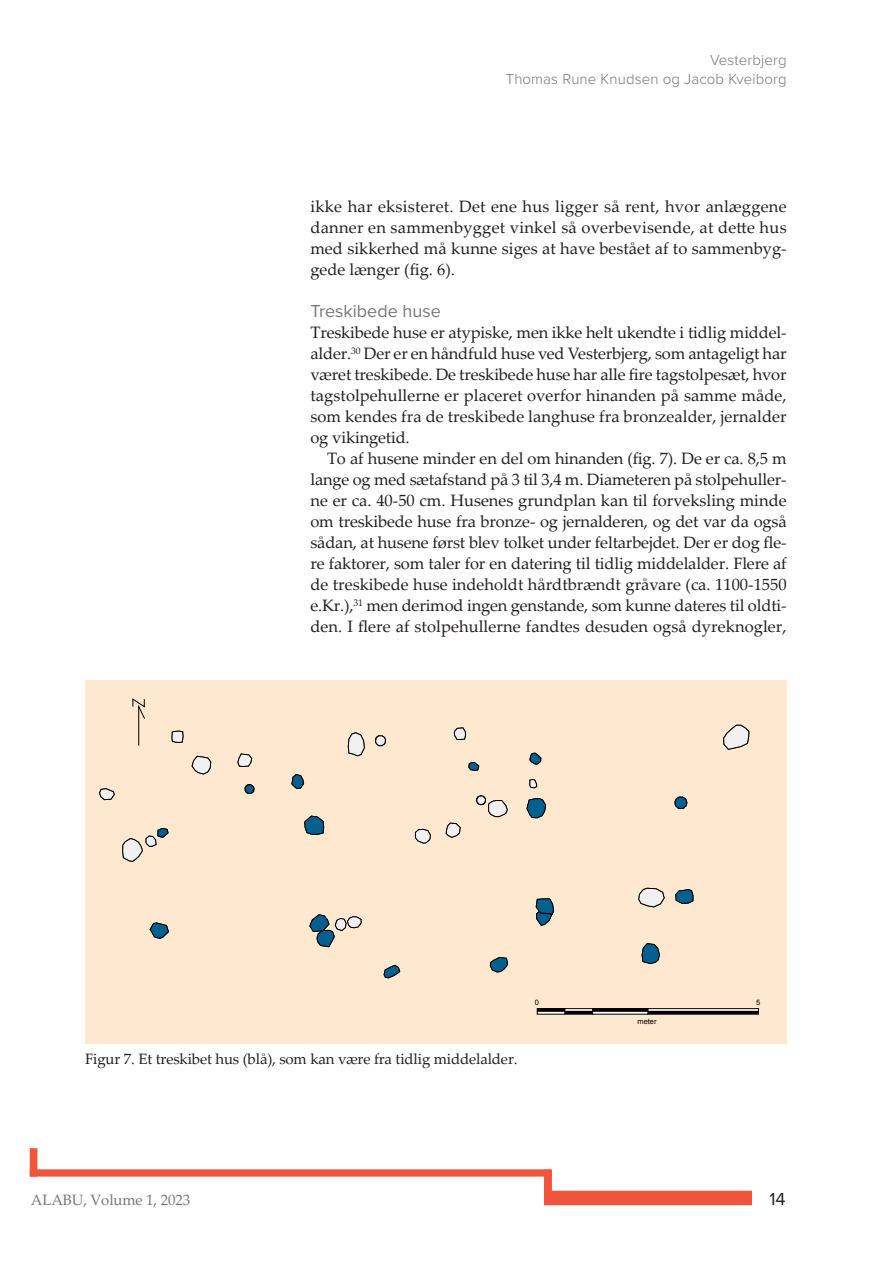
<style>
.page{position:relative;width:893px;height:1263px;background:#fff}
.page>*{position:absolute;margin:0;border:0;box-sizing:border-box;transform-origin:0 0}
.t1{font:18px "Proxima Nova";color:#76787b}
.t2{font:18px "Proxima Nova";color:#231f20}
.Normal_0{font:16.5px/21px "Palatino Linotype";letter-spacing:.005em;color:#231f20;text-align:justify}
.Figurtekst{font:15px "Palatino Linotype";letter-spacing:-.01em;color:#231f20}
.t3{font:300 15px/18.8px "Proxima Nova";letter-spacing:.01em;color:#76787b;text-align:right}
.t4{font:15px "Palatino Linotype";letter-spacing:-.01em;color:#76787b}
.t5{font:7.5px "Arial";letter-spacing:-.005em;color:#000}
</style>
<div class="page">
<div style="left:544px;top:1191px;width:208px;height:14px;background:#f0543a"></div>
<div style="left:544px;top:1169px;width:8px;height:36px;background:#f0543a"></div>
<div style="left:30px;top:1169px;width:521px;height:7px;background:#f0543a"></div>
<div style="left:30px;top:1148px;width:7px;height:28px;background:#f0543a"></div>
<div style="left:85px;top:680px;width:702px;height:364px;background:#ffe8d0"></div>
<svg style="left:723px;top:725px;width:26px;height:24px"></svg>
<svg style="left:99px;top:788px;width:15px;height:12px"></svg>
<svg style="left:172px;top:731px;width:11px;height:12px"></svg>
<svg style="left:150px;top:923px;width:19px;height:15px"></svg>
<svg style="left:123px;top:828px;width:45px;height:33px"></svg>
<svg style="left:192px;top:756px;width:19px;height:18px"></svg>
<svg style="left:238px;top:754px;width:14px;height:13px"></svg>
<svg style="left:245px;top:784px;width:9px;height:10px"></svg>
<svg style="left:292px;top:774px;width:12px;height:14px"></svg>
<svg style="left:305px;top:816px;width:19px;height:18px"></svg>
<svg style="left:376px;top:736px;width:10px;height:10px"></svg>
<svg style="left:348px;top:732px;width:16px;height:24px"></svg>
<svg style="left:454px;top:728px;width:12px;height:12px"></svg>
<svg style="left:530px;top:753px;width:11px;height:11px"></svg>
<svg style="left:527px;top:798px;width:19px;height:20px"></svg>
<svg style="left:530px;top:779px;width:7px;height:9px"></svg>
<svg style="left:469px;top:762px;width:10px;height:8px"></svg>
<svg style="left:446px;top:823px;width:14px;height:14px"></svg>
<svg style="left:415px;top:829px;width:16px;height:14px"></svg>
<svg style="left:676px;top:889px;width:17px;height:14px"></svg>
<svg style="left:639px;top:888px;width:25px;height:19px"></svg>
<svg style="left:642px;top:943px;width:17px;height:21px"></svg>
<svg style="left:675px;top:797px;width:12px;height:12px"></svg>
<svg style="left:536px;top:899px;width:18px;height:27px"></svg>
<svg style="left:310px;top:915px;width:51px;height:32px"></svg>
<svg style="left:476px;top:795px;width:31px;height:22px"></svg>
<svg style="left:490px;top:957px;width:18px;height:15px"></svg>
<svg style="left:384px;top:965px;width:16px;height:13px"></svg>
<svg style="left:133px;top:699px;width:12px;height:47px"></svg>
<div style="left:648px;top:1011px;width:110px;height:3px;border:1px solid #000"></div>
<div style="left:592px;top:1008px;width:56px;height:3px;border:1px solid #000"></div>
<div style="left:565px;top:1011px;width:28px;height:3px;border:1px solid #000"></div>
<div style="left:537px;top:1008px;width:28px;height:3px;border:1px solid #000"></div>
<div style="left:648px;top:1008px;width:110px;height:3px;border:1px solid #000"></div>
<div style="left:592px;top:1011px;width:56px;height:3px;border:1px solid #000"></div>
<div style="left:537px;top:1011px;width:28px;height:3px;border:1px solid #000"></div>
<div style="left:565px;top:1008px;width:28px;height:3px;border:1px solid #000"></div>
<p class="t3" style="left:506px;top:50px;width:282px">Vesterbjerg<br>Thomas Rune Knudsen og Jacob Kveiborg</p>
<p class="Normal_0" style="left:310px;top:196px;width:478px">ikke har eksisteret. Det ene hus ligger så rent, hvor anlæggene danner en sammenbygget vinkel så overbevisende, at dette hus med sikkerhed må kunne siges at have bestået af to sammenbyg&shy;gede længer (fig. 6).</p>
<p class="t1" style="left:310px;top:298px;width:132px">Treskibede huse</p>
<p class="Normal_0" style="left:310px;top:322px;width:478px">Treskibede huse er atypiske, men ikke helt ukendte i tidlig middel&shy;alder.<sup>30</sup> Der er en håndfuld huse ved Vesterbjerg, som antageligt har været treskibede. De treskibede huse har alle fire tagstolpesæt, hvor tagstolpehullerne er placeret overfor hinanden på samme måde, som kendes fra de treskibede langhuse fra bronzealder, jernalder og vikingetid.</p>
<p class="Normal_0" style="left:310px;top:448px;width:478px;text-indent:17px">To af husene minder en del om hinanden (fig. 7). De er ca. 8,5 m lange og med sætafstand på 3 til 3,4 m. Diameteren på stolpehuller&shy;ne er ca. 40-50 cm. Husenes grundplan kan til forveksling minde om treskibede huse fra bronze- og jernalderen, og det var da også sådan, at husene først blev tolket under feltarbejdet. Der er dog fle&shy;re faktorer, som taler for en datering til tidlig middelalder. Flere af de treskibede huse indeholdt hårdtbrændt gråvare (ca. 1100-1550 e.Kr.),<sup>31</sup> men derimod ingen genstande, som kunne dateres til oldti&shy;den. I flere af stolpehullerne fandtes desuden også dyreknogler,</p>
<p class="Figurtekst" style="left:85px;top:1048px;width:434px">Figur 7. Et treskibet hus (blå), som kan være fra tidlig middelalder.</p>
<p class="t5" style="left:535px;top:998px;width:6px">0</p>
<p class="t5" style="left:756px;top:998px;width:6px">5</p>
<p class="t5" style="left:638px;top:1017px;width:21px">meter</p>
<p class="t4" style="left:31px;top:1189px;width:161px">ALABU, Volume 1, 2023</p>
<p class="t2" style="left:769px;top:1185px;width:18px">14</p>
</div>
